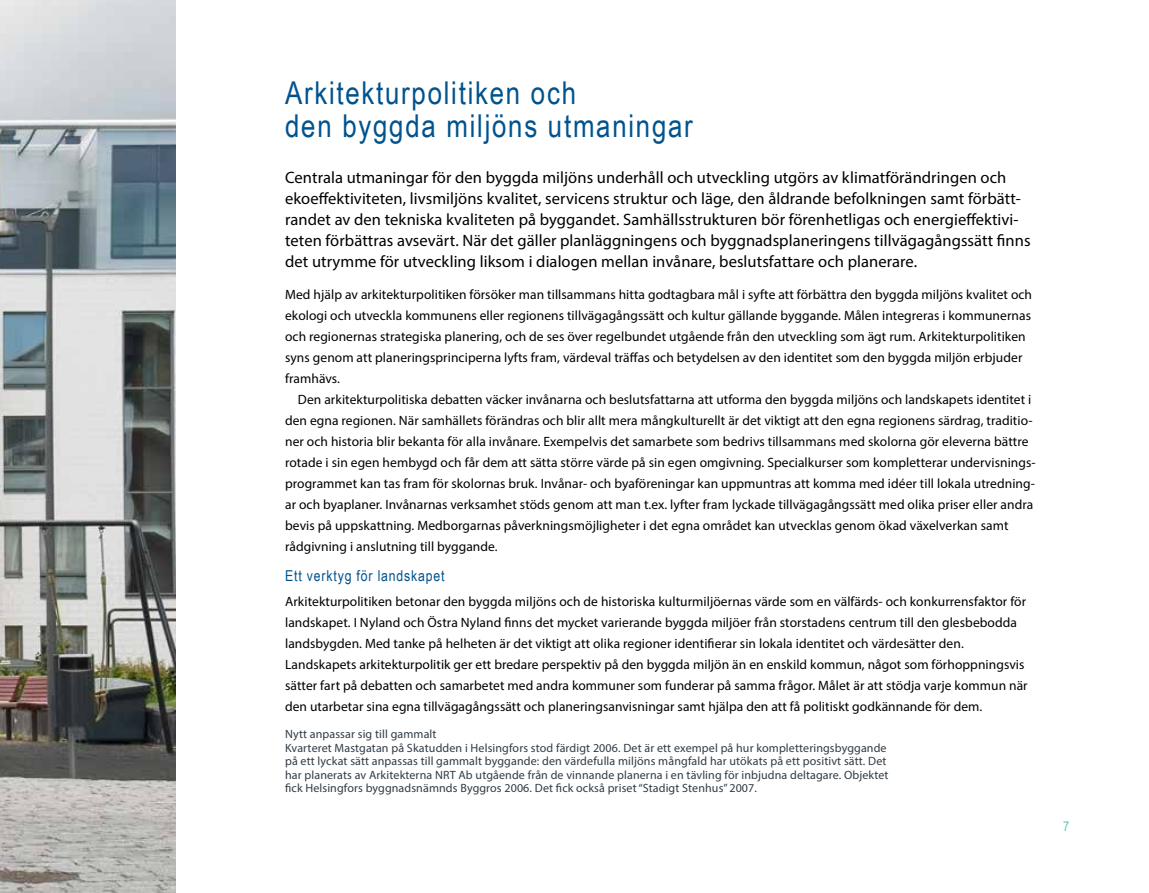
<style>
.page{position:relative;width:1149px;height:893px;background:#fff}
.page>*{position:absolute;margin:0;border:0;box-sizing:border-box;transform-origin:0 0}
.t1{font:31.5px/33px "Arial Narrow";letter-spacing:.055em;color:#00538d}
.t2{font:16.5px/21px "Myriad Pro";letter-spacing:.005em;color:#000}
.t3{font:15px "Arial Narrow";letter-spacing:.055em;color:#00538d}
.t4{font:13.5px/21px "Myriad Pro";letter-spacing:.005em;color:#000}
.t5{font:13.5px "Arial Narrow";color:#5fc5bc}
.t6{font:12px/13.5px "Myriad Pro";letter-spacing:.01em;color:#303c47}
</style>
<div class="page">
<img style="left:0;top:0;width:176px;height:893px">
<h1 class="t1" style="left:285px;top:75px;width:409px">Arkitekturpolitiken och<br>den byggda miljöns utmaningar</h1>
<p class="t2" style="left:285px;top:167px;width:746px">Centrala utmaningar för den byggda miljöns underhåll och utveckling utgörs av klimatförändringen och ekoeffektiviteten, livsmiljöns kvalitet, servicens struktur och läge, den åldrande befolkningen samt förbätt&shy;randet av den tekniska kvaliteten på byggandet. Samhällsstrukturen bör förenhetligas och energieffektivi&shy;teten förbättras avsevärt. När det gäller planläggningens och byggnadsplaneringens tillvägagångssätt finns det utrymme för utveckling liksom i dialogen mellan invånare, beslutsfattare och planerare.</p>
<p class="t4" style="left:285px;top:284px;width:748px">Med hjälp av arkitekturpolitiken försöker man tillsammans hitta godtagbara mål i syfte att förbättra den byggda miljöns kvalitet och ekologi och utveckla kommunens eller regionens tillvägagångssätt och kultur gällande byggande. Målen integreras i kommunernas och regionernas strategiska planering, och de ses över regelbundet utgående från den utveckling som ägt rum. Arkitekturpolitiken syns genom att planeringsprinciperna lyfts fram, värdeval träffas och betydelsen av den identitet som den byggda miljön erbjuder framhävs.</p>
<p class="t4" style="left:285px;top:389px;width:751px;text-indent:13px">Den arkitekturpolitiska debatten väcker invånarna och beslutsfattarna att utforma den byggda miljöns och landskapets identitet i den egna regionen. När samhällets förändras och blir allt mera mångkulturellt är det viktigt att den egna regionens särdrag, traditio&shy;ner och historia blir bekanta för alla invånare. Exempelvis det samarbete som bedrivs tillsammans med skolorna gör eleverna bättre rotade i sin egen hembygd och får dem att sätta större värde på sin egen omgivning. Specialkurser som kompletterar undervisnings&shy;programmet kan tas fram för skolornas bruk. Invånar- och byaföreningar kan uppmuntras att komma med idéer till lokala utredning&shy;ar och byaplaner. Invånarnas verksamhet stöds genom att man t.ex. lyfter fram lyckade tillvägagångssätt med olika priser eller andra bevis på uppskattning. Medborgarnas påverkningsmöjligheter i det egna området kan utvecklas genom ökad växelverkan samt rådgivning i anslutning till byggande.</p>
<p class="t3" style="left:285px;top:565px;width:161px">Ett verktyg för landskapet</p>
<p class="t4" style="left:285px;top:591px;width:744px">Arkitekturpolitiken betonar den byggda miljöns och de historiska kulturmiljöernas värde som en välfärds- och konkurrensfaktor för landskapet. I Nyland och Östra Nyland finns det mycket varierande byggda miljöer från storstadens centrum till den glesbebodda landsbygden. Med tanke på helheten är det viktigt att olika regioner identifierar sin lokala identitet och värdesätter den.<br>Landskapets arkitekturpolitik ger ett bredare perspektiv på den byggda miljön än en enskild kommun, något som förhoppningsvis sätter fart på debatten och samarbetet med andra kommuner som funderar på samma frågor. Målet är att stödja varje kommun när den utarbetar sina egna tillvägagångssätt och planeringsanvisningar samt hjälpa den att få politiskt godkännande för dem.</p>
<p class="t6" style="left:285px;top:727px;width:604px">Nytt anpassar sig till gammalt<br>Kvarteret Mastgatan på Skatudden i Helsingfors stod färdigt 2006. Det är ett exempel på hur kompletteringsbyggande på ett lyckat sätt anpassas till gammalt byggande: den värdefulla miljöns mångfald har utökats på ett positivt sätt. Det har planerats av Arkitekterna NRT Ab utgående från de vinnande planerna i en tävling för inbjudna deltagare. Objektet fick Helsingfors byggnadsnämnds Byggros 2006. Det fick också priset “Stadigt Stenhus” 2007.</p>
<p class="t5" style="left:1062px;top:816px;width:8px">7</p>
</div>
